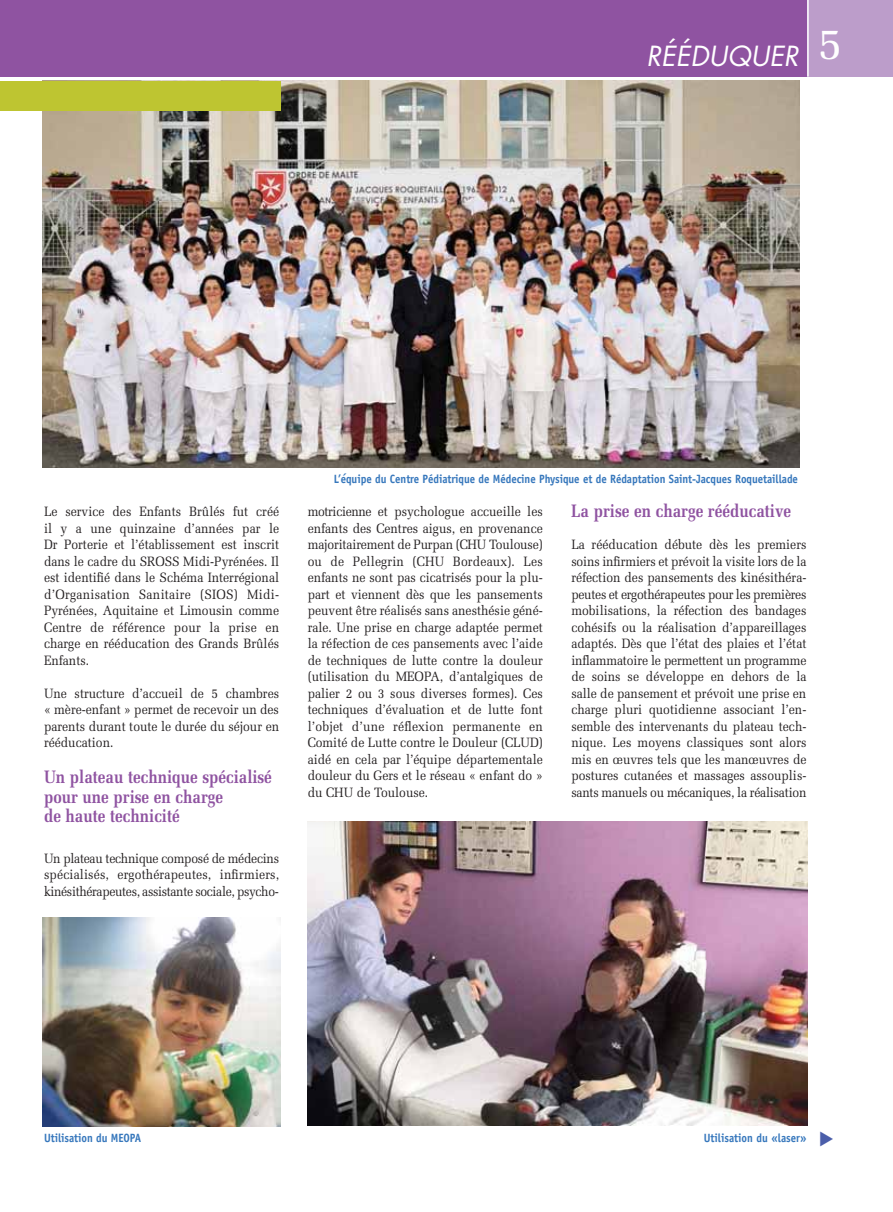
<style>
.page{position:relative;width:893px;height:1212px;background:#fff}
.page>*{position:absolute;margin:0;border:0;box-sizing:border-box;transform-origin:0 0}
.t1{font:italic 27px "Futura";color:#fff}
.t2{font:700 18px/19.5px "Melior";color:#8f53a1;scale:.85 1}
.t3{font:13.5px/16.5px "Melior";color:#231f20;text-align:justify;scale:.9 1}
.t4{font:700 12px "Officina Sans";letter-spacing:-.005em;color:#3677bc;scale:.9 1}
.s1{font-family:"Menlo";font-style:italic}
</style>
<div class="page">
<div style="left:0;top:0;width:893px;height:77px;background:#8f53a1"></div>
<div style="left:808px;top:0;width:85px;height:77px;background:#bc9dca"></div>
<hr style="left:807px;top:0;width:2px;height:77px;background:#fff">
<img style="left:43px;top:81px;width:756px;height:387px">
<div style="left:0;top:81px;width:281px;height:30px;background:#bec531"></div>
<img style="left:43px;top:917px;width:238px;height:209px">
<img style="left:308px;top:821px;width:500px;height:304px">
<h1 class="t1" style="left:647px;top:43px;width:198px">RÉÉDUQUER <sup>5</sup></h1>
<p class="t3" style="left:44px;top:504px;width:263px">Le service des Enfants Brûlés fut créé il y a une quinzaine d’années par le Dr Porterie et l’établissement est inscrit dans le cadre du SROSS Midi-Pyrénées. Il est identifié dans le Schéma Interrégional d’Organisation Sanitaire (SIOS) Midi-Pyrénées, Aquitaine et Limousin comme Centre de référence pour la prise en charge en rééducation des Grands Brûlés Enfants.</p>
<p class="t3" style="left:44px;top:686px;width:263px">Une structure d’accueil de 5 chambres « mère-enfant » permet de recevoir un des parents durant toute le durée du séjour en rééducation.</p>
<h2 class="t2" style="left:44px;top:769px;width:270px">Un plateau technique spécialisé pour une prise en charge<br>de haute technicité</h2>
<p class="t3" style="left:44px;top:851px;width:263px">Un plateau technique composé de médecins spécialisés, ergothérapeutes, infirmiers, kinésithérapeutes, assistante sociale, psycho -</p>
<p class="t4" style="left:334px;top:475px;width:517px">L’e<span class="s1">́</span>quipe du Centre Pédiatrique de Médecine Physique et de Rédaptation Saint-Jacques Roquetaillade</p>
<p class="t3" style="left:308px;top:504px;width:263px">motricienne et psychologue accueille les enfants des Centres aigus, en provenance majoritairement de Purpan (CHU Toulouse) ou de Pellegrin (CHU Bordeaux). Les enfants ne sont pas cicatrisés pour la plu&shy;part et viennent dès que les pansements peuvent être réalisés sans anesthésie géné&shy;rale. Une prise en charge adaptée permet la réfection de ces pansements avec l’aide de techniques de lutte contre la douleur (utilisation du MEOPA, d’antalgiques de palier 2 ou 3 sous diverses formes). Ces techniques d’évaluation et de lutte font l’objet d’une réflexion permanente en Comité de Lutte contre le Douleur (CLUD) aidé en cela par l’équipe départementale douleur du Gers et le réseau « enfant do » du CHU de Toulouse.</p>
<h2 class="t2" style="left:571px;top:502px;width:260px">La prise en charge rééducative</h2>
<p class="t3" style="left:571px;top:537px;width:263px">La rééducation débute dès les premiers soins infirmiers et prévoit la visite lors de la réfection des pansements des kinésithéra&shy;peutes et ergothérapeutes pour les premières mobilisations, la réfection des bandages cohésifs ou la réalisation d’appareillages adaptés. Dès que l’état des plaies et l’état inflammatoire le permettent un programme de soins se développe en dehors de la salle de pansement et prévoit une prise en charge pluri quotidienne associant l’en&shy;semble des intervenants du plateau tech&shy;nique. Les moyens classiques sont alors mis en œuvres tels que les manœuvres de postures cutanées et massages assouplis&shy;sants manuels ou mécaniques, la réalisation</p>
<p class="t4" style="left:44px;top:1133px;width:110px">Utilisation du MEOPA</p>
<p class="t4" style="left:704px;top:1133px;width:116px">Utilisation du «laser»</p>
</div>
